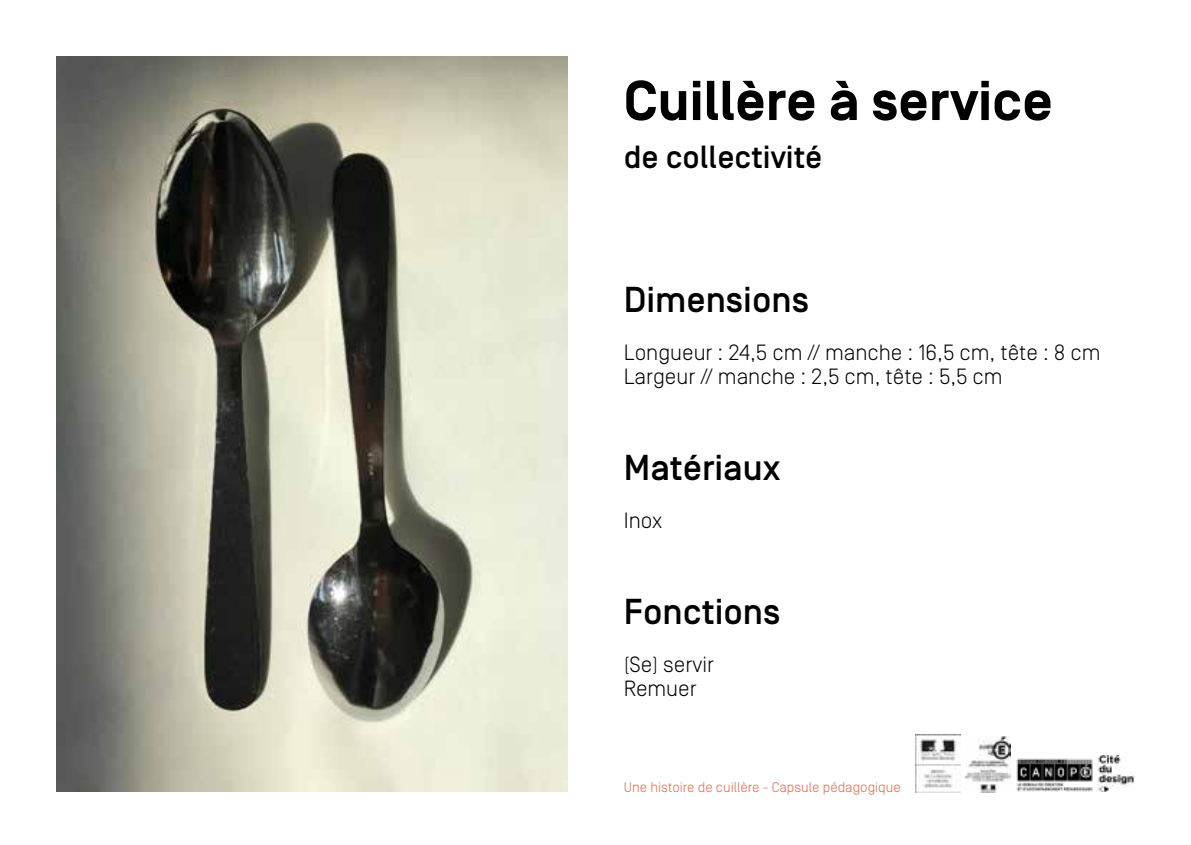
<style>
.page{position:relative;width:1191px;height:845px;background:#fff}
.page>*{position:absolute;margin:0;border:0;box-sizing:border-box;transform-origin:0 0}
.t1{font:700 56px "Simplon BP";color:#000}
.t2{font:500 36px "Simplon BP";color:#000}
.t3{font:500 32px "Simplon BP";color:#000}
.t4{font:300 22px/24px "Simplon BP";color:#000}
.t5{font:300 14px "Simplon BP";color:#dc674c}
</style>
<div class="page">
<img style="left:57px;top:57px;width:510px;height:734px">
<img style="left:1016px;top:758px;width:77px;height:34px">
<img style="left:916px;top:735px;width:45px;height:57px">
<img style="left:965px;top:736px;width:45px;height:56px">
<img style="left:1098px;top:756px;width:36px;height:36px">
<h1 class="t1" style="left:624px;top:69px;width:430px">Cuillère à service</h1>
<h3 class="t3" style="left:624px;top:139px;width:200px">de collectivité</h3>
<h2 class="t2" style="left:624px;top:279px;width:187px">Dimensions</h2>
<p class="t4" style="left:624px;top:340px;width:478px">Longueur : 24,5 cm // manche : 16,5 cm, tête : 8 cm<br>Largeur // manche : 2,5 cm, tête : 5,5 cm</p>
<h2 class="t2" style="left:624px;top:447px;width:158px">Matériaux</h2>
<p class="t4" style="left:624px;top:508px;width:40px">Inox</p>
<h2 class="t2" style="left:624px;top:591px;width:158px">Fonctions</h2>
<p class="t4" style="left:624px;top:652px;width:92px">(Se) servir<br>Remuer</p>
<p class="t5" style="left:624px;top:779px;width:278px">Une histoire de cuillère - Capsule pédagogique</p>
</div>
